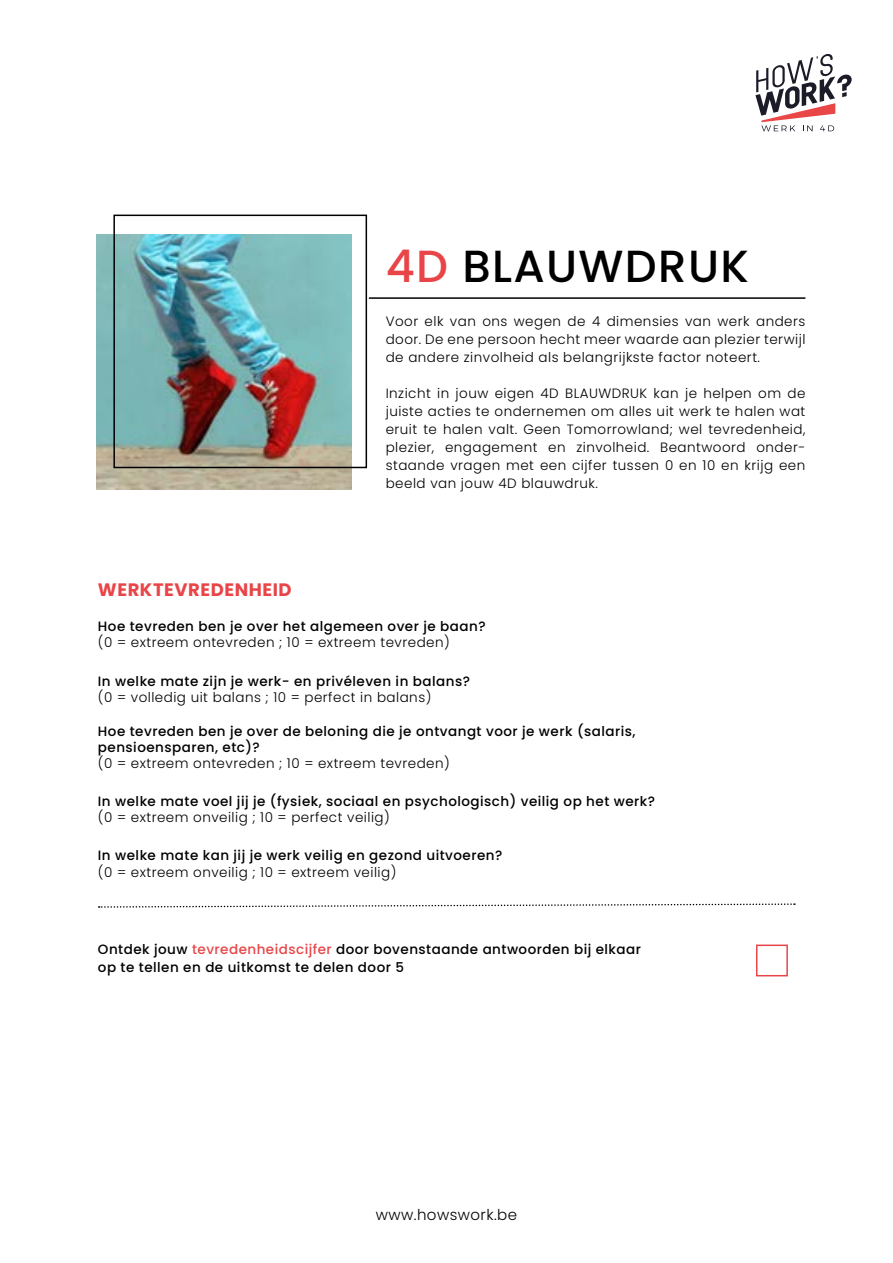
<style>
.page{position:relative;width:893px;height:1263px;background:#fff}
.page>*{position:absolute;margin:0;border:0;box-sizing:border-box;transform-origin:0 0}
.t1{font:500 45px "Poppins";letter-spacing:.03em;color:#000}
.t2{font:700 18px "Poppins";letter-spacing:.03em;color:#e94548}
.t3{font:300 15px "Poppins";letter-spacing:.03em;color:#000}
.t4{font:300 13.5px/18px "Poppins";letter-spacing:.035em;color:#000;text-align:justify}
.t5{font:500 13.5px/16.2px "Poppins";letter-spacing:.035em;color:#000}
.s1{color:#e94548}
.s2{font-style:inherit}
.s3{color:#e94547}
</style>
<div class="page">
<div style="left:756px;top:944px;width:32px;height:32px;border:2px solid #e94548"></div>
<svg style="left:99px;top:903px;width:696px;height:5px"></svg>
<img style="left:96px;top:234px;width:255px;height:255px">
<div style="left:113px;top:215px;width:254px;height:253px;border:2px solid #000"></div>
<hr style="left:369px;top:297px;width:436px;height:2px;background:#000">
<svg style="left:755px;top:54px;width:97px;height:77px"></svg>
<h2 class="t2" style="left:98px;top:579px;width:195px">WERKTEVREDENHEID</h2>
<h1 class="t1" style="left:386px;top:240px;width:365px"><span class="s1">4D</span> BLAUWDRUK</h1>
<p class="t4" style="left:386px;top:312px;width:421px">Voor elk van ons wegen de 4 dimensies van werk anders door. De ene persoon hecht meer waarde aan plezier terwijl de andere zinvolheid als belangrijkste factor noteert.</p>
<p class="t4" style="left:386px;top:384px;width:421px">Inzicht in jouw eigen <span class="s2">4D BLAUWDRUK</span> kan je helpen om de juiste acties te ondernemen om alles uit werk te halen wat eruit te halen valt. Geen Tomorrowland; wel tevredenheid, plezier, engagement en zinvolheid. Beantwoord onder&shy;staande vragen met een cijfer tussen 0 en 10 en krijg een beeld van jouw 4D blauwdruk.</p>
<p class="t5" style="left:98px;top:618px;width:389px">Hoe tevreden ben je over het algemeen over je baan?</p>
<p class="t4" style="left:98px;top:633px;width:353px">(0 = extreem ontevreden ; 10 = extreem tevreden)</p>
<p class="t5" style="left:98px;top:673px;width:373px">In welke mate zijn je werk- en privéleven in balans?</p>
<p class="t4" style="left:98px;top:688px;width:335px">(0 = volledig uit balans ; 10 = perfect in balans)</p>
<p class="t5" style="left:98px;top:723px;width:539px">Hoe tevreden ben je over de beloning die je ontvangt voor je werk (salaris, pensioensparen, etc)?</p>
<p class="t4" style="left:98px;top:755px;width:353px">(0 = extreem ontevreden ; 10 = extreem tevreden)</p>
<p class="t5" style="left:98px;top:793px;width:559px">In welke mate voel jij je (fysiek, sociaal en psychologisch) veilig op het werk?</p>
<p class="t4" style="left:98px;top:808px;width:293px">(0 = extreem onveilig ; 10 = perfect veilig)</p>
<p class="t5" style="left:98px;top:847px;width:406px">In welke mate kan jij je werk veilig en gezond uitvoeren?</p>
<p class="t4" style="left:98px;top:863px;width:300px">(0 = extreem onveilig ; 10 = extreem veilig)</p>
<p class="t5" style="left:98px;top:941px;width:545px;line-height:18px">Ontdek jouw <span class="s3">tevredenheidscijfer</span> door bovenstaande antwoorden bij elkaar op te tellen en de uitkomst te delen door 5</p>
<p class="t3" style="left:376px;top:1206px;width:143px">www.howswork.be</p>
</div>
